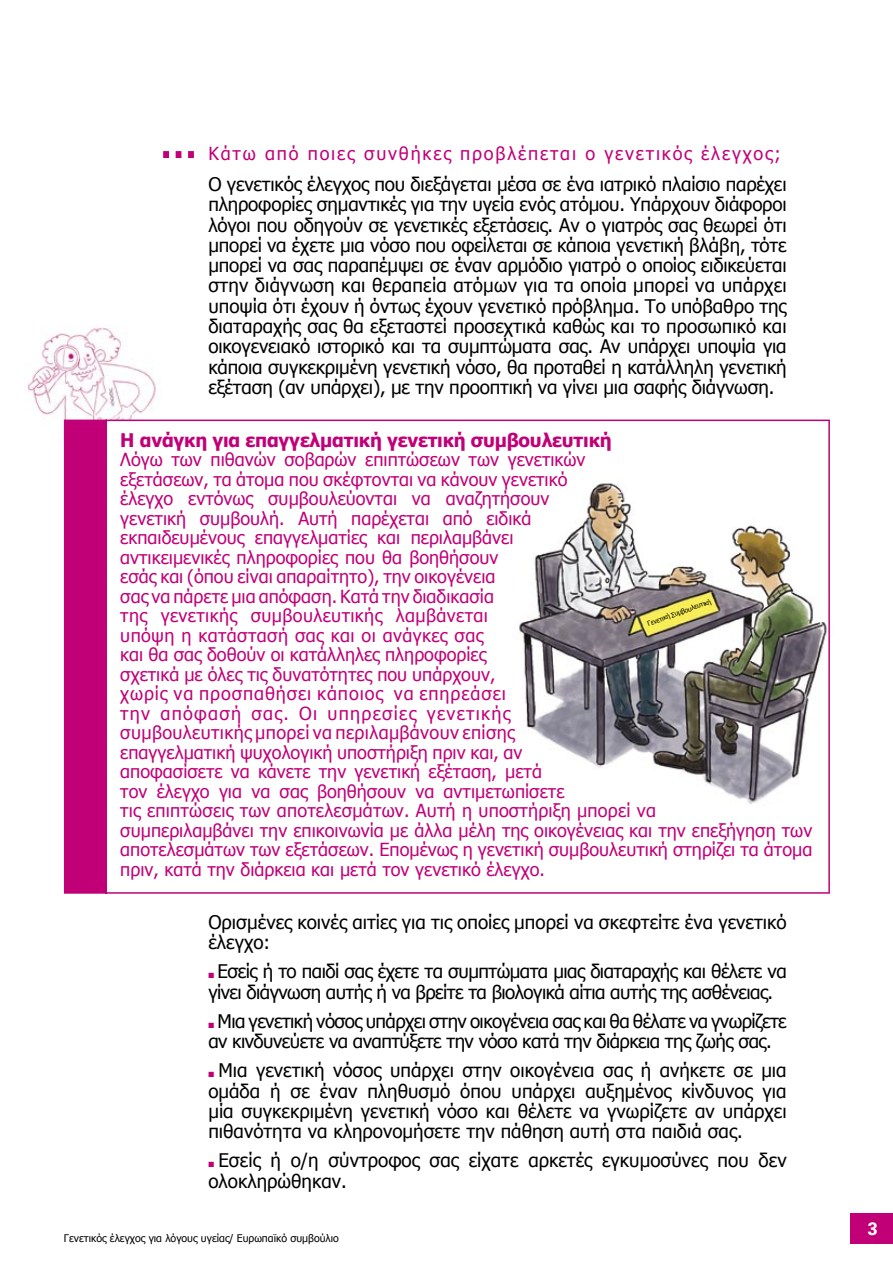
<style>
.page{position:relative;width:893px;height:1263px;background:#fff}
.page>*{position:absolute;margin:0;border:0;box-sizing:border-box;transform-origin:0 0}
.t1{font:18.75px/20.2px "Tahoma";letter-spacing:-.03em;color:#000;text-align:justify}
.t2{font:18.75px/20.2px "Tahoma";color:#000}
.t3{font:700 18.75px "Tahoma";letter-spacing:-.01em;color:#c10077}
.t4{font:18px/19.5px "Tahoma";color:#c10077}
.t5{font:18px "Tahoma";letter-spacing:.1em;color:#c10077}
.t6{font:700 18px "Univers";color:#fff}
.t7{font:10.5px "Tahoma";color:#000}
.t8{font:6.75px "Tahoma";color:#000}
</style>
<div class="page">
<div style="left:850px;top:1213px;width:43px;height:30px;background:#c10077"></div>
<img style="left:27px;top:327px;width:135px;height:122px">
<img style="left:519px;top:483px;width:308px;height:321px">
<div style="left:64px;top:420px;width:104px;height:33px;background:#fff"></div>
<div style="left:65px;top:420px;width:41px;height:473px;background:#c10077"></div>
<hr style="left:64px;top:420px;width:42px;height:1px;background:#c10077">
<hr style="left:64px;top:421px;width:1px;height:471px;background:#c10077">
<hr style="left:107px;top:420px;width:723px;height:1px;background:#c10077">
<hr style="left:106px;top:420px;width:1px;height:474px;background:#c10077">
<hr style="left:828px;top:421px;width:2px;height:471px;background:#c10077">
<hr style="left:64px;top:892px;width:42px;height:2px;background:#c10077">
<hr style="left:107px;top:892px;width:723px;height:2px;background:#c10077">
<div style="left:187px;top:150px;width:8px;height:10px;background:#c10077"></div>
<div style="left:185px;top:148px;width:12px;height:13px;border:3px solid #fff"></div>
<div style="left:174px;top:150px;width:9px;height:10px;background:#c10077"></div>
<div style="left:173px;top:148px;width:11px;height:13px;border:3px solid #fff"></div>
<div style="left:162px;top:150px;width:8px;height:10px;background:#c10077"></div>
<div style="left:160px;top:148px;width:12px;height:13px;border:3px solid #fff"></div>
<p class="t5" style="left:208px;top:142px;width:574px">Κάτω από ποιες συνθήκες προβλέπεται ο γενετικός έλεγχος;</p>
<p class="t1" style="left:208px;top:173px;width:580px">Ο γενετικός έλεγχος που διεξάγεται μέσα σε ένα ιατρικό πλαίσιο παρέχει πληροφορίες σημαντικές για την υγεία ενός ατόμου. Υπάρχουν διάφοροι λόγοι που οδηγούν σε γενετικές εξετάσεις. Αν ο γιατρός σας θεωρεί ότι μπορεί να έχετε μια νόσο που οφείλεται σε κάποια γενετική βλάβη, τότε μπορεί να σας παραπέμψει σε έναν αρμόδιο γιατρό ο οποίος ειδικεύεται στην διάγνωση και θεραπεία ατόμων για τα οποία μπορεί να υπάρχει υποψία ότι έχουν ή όντως έχουν γενετικό πρόβλημα. Το υπόβαθρο της διαταραχής σας θα εξεταστεί προσεχτικά καθώς και το προσωπικό και οικογενειακό ιστορικό και τα συμπτώματα σας. Αν υπάρχει υποψία για κάποια συγκεκριμένη γενετική νόσο, θα προταθεί η κατάλληλη γενετική εξέταση (αν υπάρχει), με την προοπτική να γίνει μια σαφής διάγνωση.</p>
<p class="t3" style="left:120px;top:427px;width:493px">Η ανάγκη για επαγγελματική γενετική συμβουλευτική</p>
<p class="t4" style="left:120px;top:449px;width:694px">Λόγω των πιθανών σοβαρών επιπτώσεων των γενετικών<br>εξετάσεων, τα άτομα που σκέφτονται να κάνουν γενετικό<br>έλεγχο εντόνως συμβουλεύονται να αναζητήσουν<br>γενετική συμβουλή. Αυτή παρέχεται από ειδικά<br>εκπαιδευμένους επαγγελματίες και περιλαμβάνει<br>αντικειμενικές πληροφορίες που θα βοηθήσουν<br>εσάς και (όπου είναι απαραίτητο), την οικογένεια<br>σας να πάρετε μια απόφαση. Κατά την διαδικασία<br>της γενετικής συμβουλευτικής λαμβάνεται<br>υπόψη η κατάστασή σας και οι ανάγκες σας<br>και θα σας δοθούν οι κατάλληλες πληροφορίες<br>σχετικά με όλες τις δυνατότητες που υπάρχουν,<br>χωρίς να προσπαθήσει κάποιος να επηρεάσει<br>την απόφασή σας. Οι υπηρεσίες γενετικής<br>συμβουλευτικής μπορεί να περιλαμβάνουν επίσης<br>επαγγελματική ψυχολογική υποστήριξη πριν και, αν<br>αποφασίσετε να κάνετε την γενετική εξέταση, μετά<br>τον έλεγχο για να σας βοηθήσουν να αντιμετωπίσετε<br>τις επιπτώσεις των αποτελεσμάτων. Αυτή η υποστήριξη μπορεί να<br>συμπεριλαμβάνει την επικοινωνία με άλλα μέλη της οικογένειας και την επεξήγηση των αποτελεσμάτων των εξετάσεων. Επομένως η γενετική συμβουλευτική στηρίζει τα άτομα πριν, κατά την διάρκεια και μετά τον γενετικό έλεγχο.</p>
<p class="t8" style="left:646px;top:620px;width:69px;rotate:-20deg">Γενετική Συμβουλευτική</p>
<p class="t2" style="left:208px;top:911px;width:580px">Ορισμένες κοινές αιτίες για τις οποίες μπορεί να σκεφτείτε ένα γενετικό έλεγχο:</p>
<p class="t1" style="left:208px;top:960px;width:580px;text-indent:9px">Εσείς ή το παιδί σας έχετε τα συμπτώματα μιας διαταραχής και θέλετε να γίνει διάγνωση αυτής ή να βρείτε τα βιολογικά αίτια αυτής της ασθένειας.</p>
<p class="t1" style="left:208px;top:1010px;width:580px;text-indent:9px">Μια γενετική νόσος υπάρχει στην οικογένεια σας και θα θέλατε να γνωρίζετε αν κινδυνεύετε να αναπτύξετε την νόσο κατά την διάρκεια της ζωής σας.</p>
<p class="t1" style="left:208px;top:1059px;width:580px;text-indent:10px">Μια γενετική νόσος υπάρχει στην οικογένεια σας ή ανήκετε σε μια ομάδα ή σε έναν πληθυσμό όπου υπάρχει αυξημένος κίνδυνος για μία συγκεκριμένη γενετική νόσο και θέλετε να γνωρίζετε αν υπάρχει πιθανότητα να κληρονομήσετε την πάθηση αυτή στα παιδιά σας.</p>
<p class="t2" style="left:208px;top:1149px;width:580px;text-indent:10px">Εσείς ή ο/η σύντροφος σας είχατε αρκετές εγκυμοσύνες που δεν ολοκληρώθηκαν.</p>
<p class="t7" style="left:64px;top:1231px;width:277px">Γενετικός έλεγχος για λόγους υγείας/ Ευρωπαϊκό συμβούλιο</p>
<p class="t6" style="left:868px;top:1218px;width:12px">3</p>
</div>
